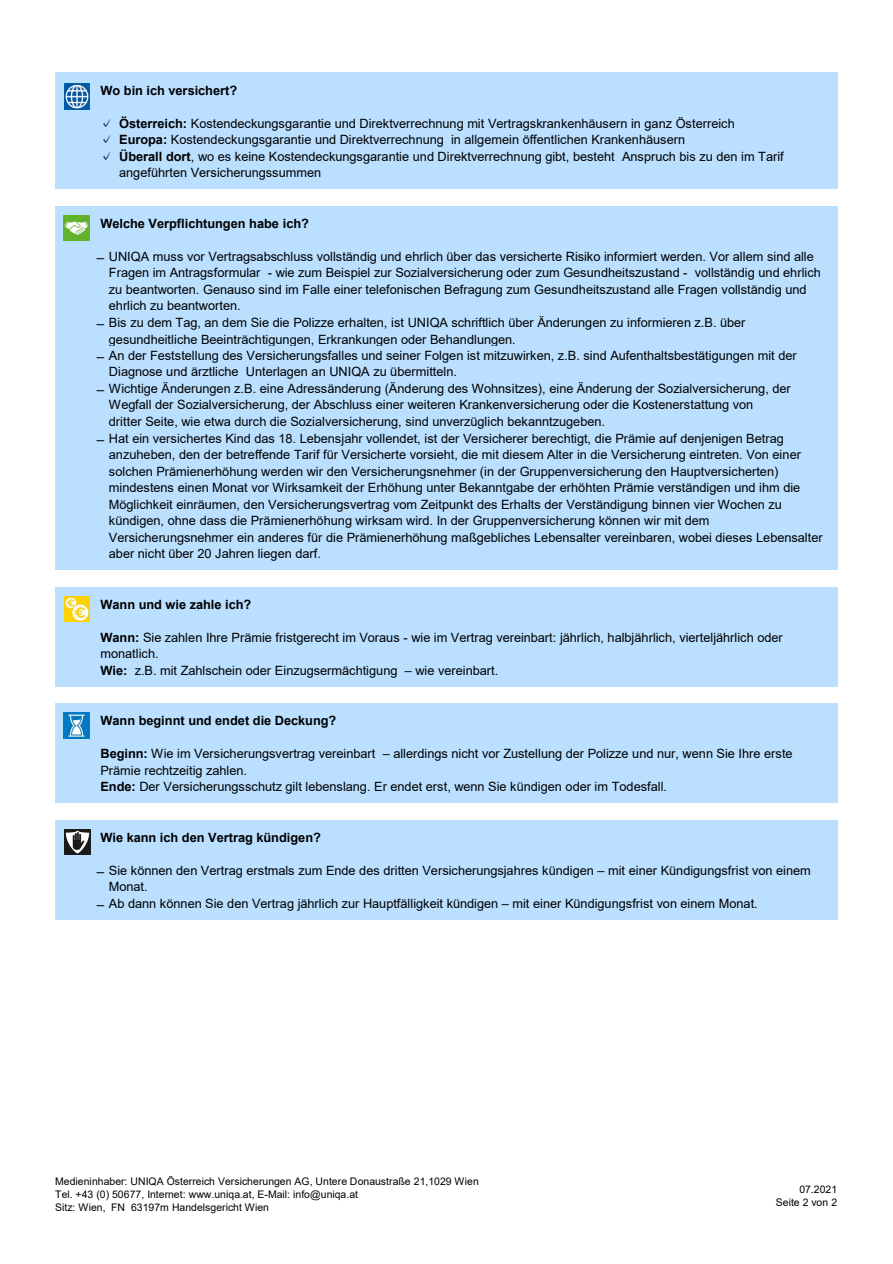
<style>
.page{position:relative;width:893px;height:1264px;background:#fff}
.page>*{position:absolute;margin:0;border:0;box-sizing:border-box;transform-origin:0 0}
.t1{font:12.75px/16.5px "Arial";letter-spacing:-.005em;color:#000}
.t2{font:700 12.75px "Arial";letter-spacing:-.005em;color:#000}
.t3{font:10.5px/12.6px "Arial";color:#000;text-align:right}
.s1{font-family:"Yu Gothic";color:#002060}
.s2{font-weight:700}
</style>
<div class="page">
<div style="left:55px;top:73px;width:35px;height:116px;background:#badfff"></div>
<svg style="left:66px;top:83px;width:13px;height:1px"></svg>
<div style="left:90px;top:73px;width:748px;height:116px;background:#badfff"></div>
<div style="left:55px;top:206px;width:35px;height:363px;background:#badfff"></div>
<div style="left:90px;top:206px;width:748px;height:363px;background:#badfff"></div>
<div style="left:55px;top:586px;width:35px;height:100px;background:#badfff"></div>
<div style="left:90px;top:586px;width:748px;height:100px;background:#badfff"></div>
<div style="left:55px;top:703px;width:35px;height:99px;background:#badfff"></div>
<div style="left:90px;top:703px;width:748px;height:99px;background:#badfff"></div>
<div style="left:55px;top:819px;width:35px;height:100px;background:#badfff"></div>
<div style="left:90px;top:819px;width:748px;height:100px;background:#badfff"></div>
<img style="left:64px;top:84px;width:26px;height:25px">
<img style="left:64px;top:215px;width:25px;height:26px">
<img style="left:64px;top:596px;width:26px;height:25px">
<img style="left:64px;top:712px;width:25px;height:26px">
<img style="left:65px;top:829px;width:25px;height:25px">
<p class="t2" style="left:100px;top:81px;width:138px">Wo bin ich versichert?</p>
<p class="t1" style="left:100px;top:115px;width:635px"><span class="s1">✓</span> <span class="s2">Österreich:</span> Kostendeckungsgarantie und Direktverrechnung mit Vertragskrankenhäusern in ganz Österreich</p>
<p class="t1" style="left:100px;top:131px;width:586px"><span class="s1">✓</span> <span class="s2">Europa:</span> Kostendeckungsgarantie und Direktverrechnung in allgemein öffentlichen Krankenhäusern</p>
<p class="t1" style="left:119px;top:148px;width:666px;text-indent:-19px"><span class="s1">✓</span> <span class="s2">Überall dort</span>, wo es keine Kostendeckungsgarantie und Direktverrechnung gibt, besteht Anspruch bis zu den im Tarif angeführten Versicherungssummen</p>
<p class="t2" style="left:100px;top:214px;width:210px">Welche Verpflichtungen habe ich?</p>
<p class="t1" style="left:100px;top:248px;width:714px">̶UNIQA muss vor Vertragsabschluss vollständig und ehrlich über das versicherte Risiko informiert werden. Vor allem sind alle</p>
<p class="t1" style="left:109px;top:264px;width:713px">Fragen im Antragsformular - wie zum Beispiel zur Sozialversicherung oder zum Gesundheitszustand - vollständig und ehrlich</p>
<p class="t1" style="left:109px;top:281px;width:699px">zu beantworten. Genauso sind im Falle einer telefonischen Befragung zum Gesundheitszustand alle Fragen vollständig und</p>
<p class="t1" style="left:109px;top:297px;width:133px">ehrlich zu beantworten.</p>
<p class="t1" style="left:100px;top:314px;width:646px">̶Bis zu dem Tag, an dem Sie die Polizze erhalten, ist UNIQA schriftlich über Änderungen zu informieren z.B. über</p>
<p class="t1" style="left:109px;top:330px;width:408px">gesundheitliche Beeinträchtigungen, Erkrankungen oder Behandlungen.</p>
<p class="t1" style="left:100px;top:347px;width:697px">̶An der Feststellung des Versicherungsfalles und seiner Folgen ist mitzuwirken, z.B. sind Aufenthaltsbestätigungen mit der</p>
<p class="t1" style="left:109px;top:363px;width:349px">Diagnose und ärztliche Unterlagen an UNIQA zu übermitteln.</p>
<p class="t1" style="left:100px;top:380px;width:691px">̶Wichtige Änderungen z.B. eine Adressänderung (Änderung des Wohnsitzes), eine Änderung der Sozialversicherung, der</p>
<p class="t1" style="left:109px;top:396px;width:646px">Wegfall der Sozialversicherung, der Abschluss einer weiteren Krankenversicherung oder die Kostenerstattung von</p>
<p class="t1" style="left:109px;top:413px;width:497px">dritter Seite, wie etwa durch die Sozialversicherung, sind unverzüglich bekanntzugeben.</p>
<p class="t1" style="left:100px;top:429px;width:684px">̶Hat ein versichertes Kind das 18. Lebensjahr vollendet, ist der Versicherer berechtigt, die Prämie auf denjenigen Betrag</p>
<p class="t1" style="left:109px;top:446px;width:693px">anzuheben, den der betreffende Tarif für Versicherte vorsieht, die mit diesem Alter in die Versicherung eintreten. Von einer</p>
<p class="t1" style="left:109px;top:462px;width:670px">solchen Prämienerhöhung werden wir den Versicherungsnehmer (in der Gruppenversicherung den Hauptversicherten)</p>
<p class="t1" style="left:109px;top:479px;width:692px">mindestens einen Monat vor Wirksamkeit der Erhöhung unter Bekanntgabe der erhöhten Prämie verständigen und ihm die</p>
<p class="t1" style="left:109px;top:495px;width:674px">Möglichkeit einräumen, den Versicherungsvertrag vom Zeitpunkt des Erhalts der Verständigung binnen vier Wochen zu</p>
<p class="t1" style="left:109px;top:512px;width:602px">kündigen, ohne dass die Prämienerhöhung wirksam wird. In der Gruppenversicherung können wir mit dem</p>
<p class="t1" style="left:109px;top:528px;width:715px">Versicherungsnehmer ein anderes für die Prämienerhöhung maßgebliches Lebensalter vereinbaren, wobei dieses Lebensalter</p>
<p class="t1" style="left:109px;top:545px;width:213px">aber nicht über 20 Jahren liegen darf.</p>
<p class="t2" style="left:100px;top:595px;width:152px">Wann und wie zahle ich?</p>
<p class="t1" style="left:100px;top:628px;width:683px"><span class="s2">Wann:</span> Sie zahlen Ihre Prämie fristgerecht im Voraus - wie im Vertrag vereinbart: jährlich, halbjährlich, vierteljährlich oder monatlich.<br><span class="s2">Wie:</span> z.B. mit Zahlschein oder Einzugsermächtigung – wie vereinbart.</p>
<p class="t2" style="left:100px;top:711px;width:237px">Wann beginnt und endet die Deckung?</p>
<p class="t1" style="left:100px;top:745px;width:693px"><span class="s2">Beginn:</span> Wie im Versicherungsvertrag vereinbart – allerdings nicht vor Zustellung der Polizze und nur, wenn Sie Ihre erste<br>Prämie rechtzeitig zahlen.<br><span class="s2">Ende:</span> Der Versicherungsschutz gilt lebenslang. Er endet erst, wenn Sie kündigen oder im Todesfall.</p>
<p class="t2" style="left:100px;top:828px;width:222px">Wie kann ich den Vertrag kündigen?</p>
<p class="t1" style="left:100px;top:861px;width:711px">̶Sie können den Vertrag erstmals zum Ende des dritten Versicherungsjahres kündigen – mit einer Kündigungsfrist von einem</p>
<p class="t1" style="left:109px;top:878px;width:40px">Monat.</p>
<p class="t1" style="left:100px;top:894px;width:658px">̶Ab dann können Sie den Vertrag jährlich zur Hauptfälligkeit kündigen – mit einer Kündigungsfrist von einem Monat.</p>
<p class="t3" style="left:55px;top:1175px;width:425px;text-align:left">Medieninhaber: UNIQA Österreich Versicherungen AG, Untere Donaustraße 21,1029 Wien<br>Tel. +43 (0) 50677, Internet: www.uniqa.at, E-Mail: info@uniqa.at<br>Sitz: Wien, FN 63197m Handelsgericht Wien</p>
<p class="t3" style="left:775px;top:1182px;width:63px">07.2021<br>Seite 2 von 2</p>
</div>
